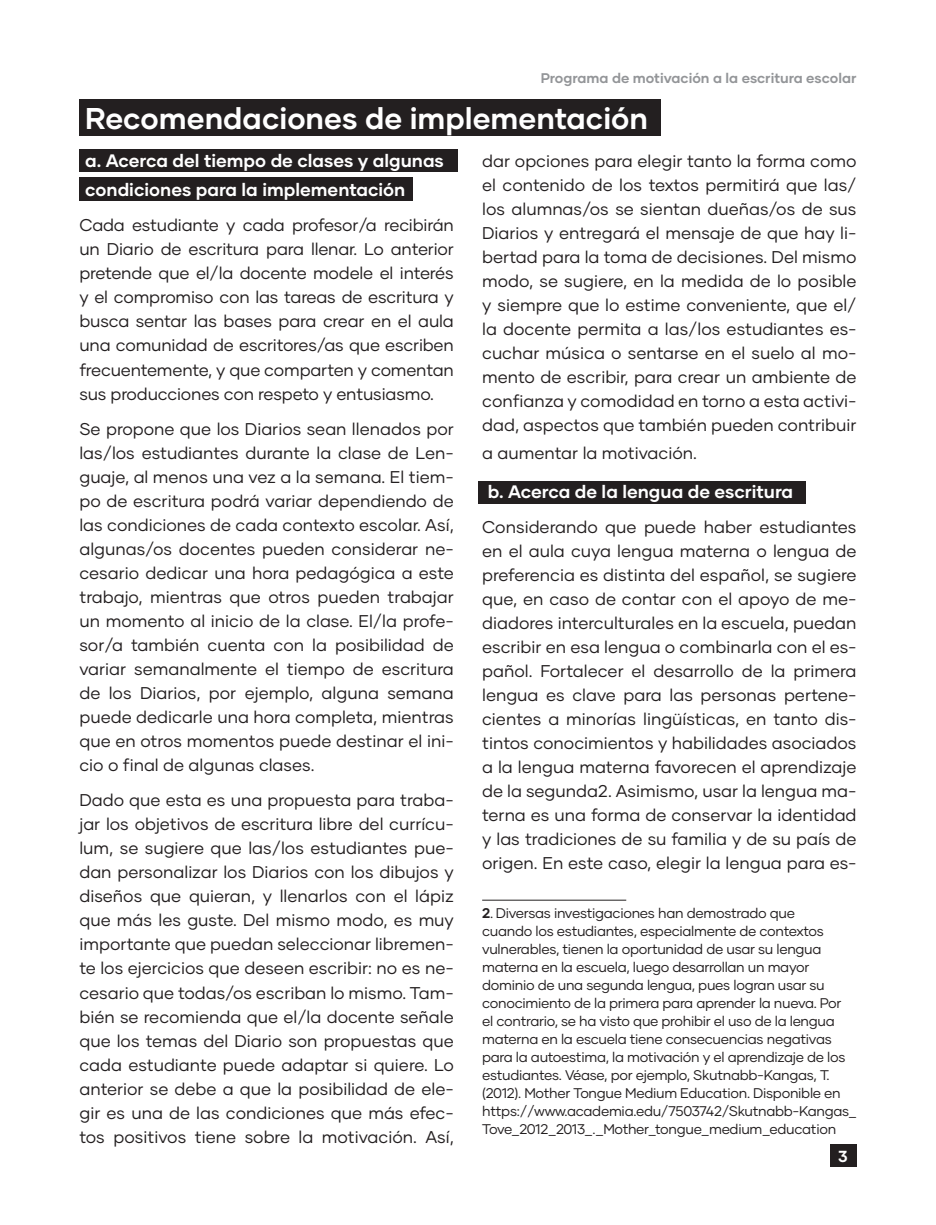
<style>
.page{position:relative;width:936px;height:1225px;background:#fff}
.page>*{position:absolute;margin:0;border:0;box-sizing:border-box;transform-origin:0 0}
.t1{font:700 30px "Gilmer";color:#fff}
.t2{font:700 18px/28.8px "Gilmer";color:#fff}
.t3{font:17px/24px "Gilmer";color:#231f20;text-align:justify}
.t4{font:700 16px "Gilmer";color:#fff}
.t5{font:14px/18px "Gilmer";letter-spacing:-.02em;color:#231f20}
.t6{font:700 14px "Gilmer";color:#939598}
.s1{font-weight:700}
.s2{font-family:"Minion Pro"}
</style>
<div class="page">
<div style="left:829px;top:1144px;width:27px;height:23px;background:#231f20"></div>
<div style="left:79px;top:99px;width:581px;height:37px;background:#231f20"></div>
<div style="left:79px;top:149px;width:379px;height:23px;background:#231f20"></div>
<div style="left:477px;top:480px;width:328px;height:23px;background:#231f20"></div>
<div style="left:79px;top:177px;width:333px;height:22px;background:#231f20"></div>
<div style="left:79px;top:178px;width:333px;height:23px;background:#231f20"></div>
<hr style="left:482px;top:900px;width:144px;height:1px;background:#231f20">
<p class="t6" style="left:541px;top:69px;width:317px">Programa de motivación a la escritura escolar</p>
<h1 class="t1" style="left:85px;top:100px;width:564px">Recomendaciones de implementación</h1>
<p class="t2" style="left:85px;top:146px;width:360px">a. Acerca del tiempo de clases y algunas condiciones para la implementación</p>
<p class="t3" style="left:79px;top:213px;width:376px">Cada estudiante y cada profesor/a recibirán un Diario de escritura para llenar. Lo anterior pretende que el/la docente modele el interés y el compromiso con las tareas de escritura y busca sentar las bases para crear en el aula una comunidad de escritores/as que escriben frecuentemente, y que comparten y comentan sus producciones con respeto y entusiasmo.</p>
<p class="t3" style="left:79px;top:417px;width:376px">Se propone que los Diarios sean llenados por las/los estudiantes durante la clase de Len&shy;guaje, al menos una vez a la semana. El tiem&shy;po de escritura podrá variar dependiendo de las condiciones de cada contexto escolar. Así, algunas/os docentes pueden considerar ne&shy;cesario dedicar una hora pedagógica a este trabajo, mientras que otros pueden trabajar un momento al inicio de la clase. El/la profe&shy;sor/a también cuenta con la posibilidad de variar semanalmente el tiempo de escritura de los Diarios, por ejemplo, alguna semana puede dedicarle una hora completa, mientras que en otros momentos puede destinar el ini&shy;cio o final de algunas clases.</p>
<p class="t3" style="left:79px;top:788px;width:376px">Dado que esta es una propuesta para traba&shy;jar los objetivos de escritura libre del currícu&shy;lum, se sugiere que las/los estudiantes pue&shy;dan personalizar los Diarios con los dibujos y diseños que quieran, y llenarlos con el lápiz que más les guste. Del mismo modo, es muy importante que puedan seleccionar libremen&shy;te los ejercicios que deseen escribir: no es ne&shy;cesario que todas/os escriban lo mismo. Tam&shy;bién se recomienda que el/la docente señale que los temas del Diario son propuestas que cada estudiante puede adaptar si quiere. Lo anterior se debe a que la posibilidad de ele&shy;gir es una de las condiciones que más efec&shy;tos positivos tiene sobre la motivación. Así,</p>
<p class="t3" style="left:482px;top:148px;width:376px">dar opciones para elegir tanto la forma como el contenido de los textos permitirá que las/ los alumnas/os se sientan dueñas/os de sus Diarios y entregará el mensaje de que hay li&shy;bertad para la toma de decisiones. Del mismo modo, se sugiere, en la medida de lo posible y siempre que lo estime conveniente, que el/ la docente permita a las/los estudiantes es&shy;cuchar música o sentarse en el suelo al mo&shy;mento de escribir, para crear un ambiente de confianza y comodidad en torno a esta activi&shy;dad, aspectos que también pueden contribuir</p>
<p class="t3" style="left:482px;top:440px;width:216px">a aumentar la motivación.</p>
<p class="t2" style="left:488px;top:477px;width:307px">b. Acerca de la lengua de escritura</p>
<p class="t3" style="left:482px;top:515px;width:376px">Considerando que puede haber estudiantes en el aula cuya lengua materna o lengua de preferencia es distinta del español, se sugiere que, en caso de contar con el apoyo de me&shy;diadores interculturales en la escuela, puedan escribir en esa lengua o combinarla con el es&shy;pañol. Fortalecer el desarrollo de la primera lengua es clave para las personas pertene&shy;cientes a minorías lingüísticas, en tanto dis&shy;tintos conocimientos y habilidades asociados a la lengua materna favorecen el aprendizaje de la segunda2. Asimismo, usar la lengua ma&shy;terna es una forma de conservar la identidad y las tradiciones de su familia y de su país de origen. En este caso, elegir la lengua para es-</p>
<p class="t5" style="left:482px;top:904px;width:376px"><span class="s1">2</span><span class="s2">.</span> Diversas investigaciones han demostrado que<br>cuando los estudiantes, especialmente de contextos vulnerables, tienen la oportunidad de usar su lengua materna en la escuela, luego desarrollan un mayor dominio de una segunda lengua, pues logran usar su conocimiento de la primera para aprender la nueva. Por<br>el contrario, se ha visto que prohibir el uso de la lengua materna en la escuela tiene consecuencias negativas para la autoestima, la motivación y el aprendizaje de los estudiantes. Véase, por ejemplo, Skutnabb-Kangas, T. (2012). Mother Tongue Medium Education. Disponible en https://www.academia.edu/7503742/Skutnabb-Kangas_ Tove_2012_2013_._Mother_tongue_medium_education</p>
<p class="t4" style="left:838px;top:1146px;width:11px">3</p>
</div>
